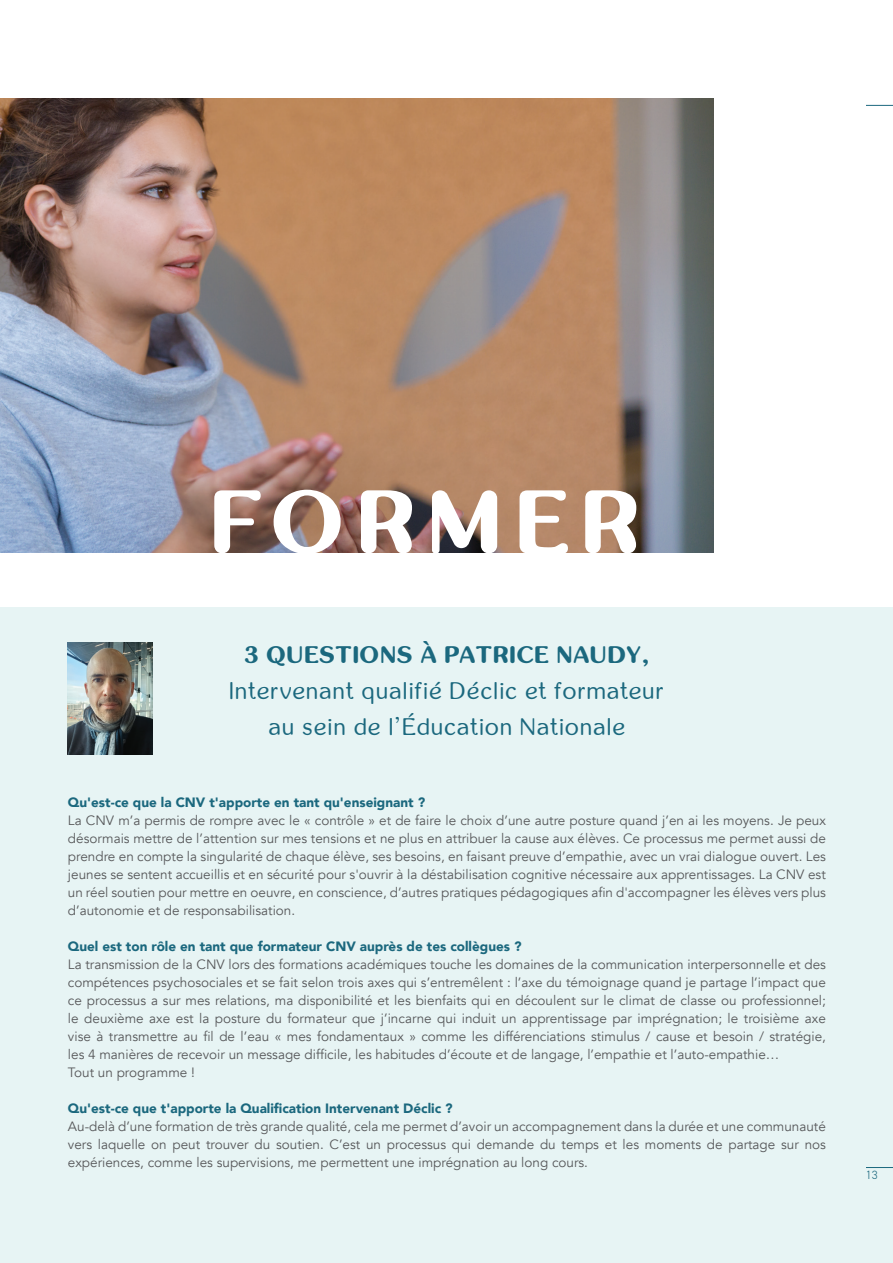
<style>
.page{position:relative;width:893px;height:1263px;background:#fff}
.page>*{position:absolute;margin:0;border:0;box-sizing:border-box;transform-origin:0 0}
.t1{font:700 90px "inglobal";letter-spacing:.15em;color:#fff}
.t2{font:24px/36px "inglobal";letter-spacing:.05em;color:#1b687e;text-align:center}
.t3{font:700 24px "inglobal";letter-spacing:.05em;color:#1b687e}
.t4{font:13.5px/18px "Avenir";color:#57585a;text-align:justify}
.t5{font:900 13.5px "Avenir";color:#1b687e}
.t6{font:300 12px "DIN2014";color:#1b687e}
</style>
<div class="page">
<div style="left:0;top:608px;width:893px;height:655px;background:#e7f4f4"></div>
<img style="left:0;top:98px;width:714px;height:455px">
<img style="left:68px;top:642px;width:84px;height:112px">
<svg style="left:866px;top:105px;width:27px;height:1px"></svg>
<svg style="left:866px;top:1167px;width:27px;height:1px"></svg>
<h1 class="t1" style="left:212px;top:471px;width:430px">FORMER</h1>
<h2 class="t3" style="left:244px;top:641px;width:407px">3 QUESTIONS À PATRICE NAUDY,</h2>
<h2 class="t2" style="left:230px;top:673px;width:435px">Intervenant qualifié Déclic et formateur au sein de l’Éducation Nationale</h2>
<p class="t5" style="left:68px;top:791px;width:359px">Qu'est-ce que la CNV t'apporte en tant qu'enseignant ?</p>
<p class="t4" style="left:68px;top:812px;width:759px">La CNV m’a permis de rompre avec le « contrôle » et de faire le choix d’une autre posture quand j’en ai les moyens. Je peux désormais mettre de l’attention sur mes tensions et ne plus en attribuer la cause aux élèves. Ce processus me permet aussi de prendre en compte la singularité de chaque élève, ses besoins, en faisant preuve d’empathie, avec un vrai dialogue ouvert. Les jeunes se sentent accueillis et en sécurité pour s'ouvrir à la déstabilisation cognitive nécessaire aux apprentissages. La CNV est un réel soutien pour mettre en oeuvre, en conscience, d’autres pratiques pédagogiques afin d'accompagner les élèves vers plus d’autonomie et de responsabilisation.</p>
<p class="t5" style="left:68px;top:935px;width:455px">Quel est ton rôle en tant que formateur CNV auprès de tes collègues ?</p>
<p class="t4" style="left:68px;top:956px;width:759px;text-align:left">La transmission de la CNV lors des formations académiques touche les domaines de la communication interpersonnelle et des compétences psychosociales et se fait selon trois axes qui s’entremêlent : l’axe du témoignage quand je partage l’impact que ce processus a sur mes relations, ma disponibilité et les bienfaits qui en découlent sur le climat de classe ou professionnel; le deuxième axe est la posture du formateur que j’incarne qui induit un apprentissage par imprégnation; le troisième axe vise à transmettre au fil de l’eau « mes fondamentaux » comme les différenciations stimulus / cause et besoin / stratégie, les 4 manières de recevoir un message difficile, les habitudes d’écoute et de langage, l’empathie et l’auto-empathie…<br>Tout un programme !</p>
<p class="t5" style="left:68px;top:1097px;width:386px">Qu'est-ce que t'apporte la Qualification Intervenant Déclic ?</p>
<p class="t4" style="left:68px;top:1118px;width:759px">Au-delà d’une formation de très grande qualité, cela me permet d’avoir un accompagnement dans la durée et une communauté vers laquelle on peut trouver du soutien. C’est un processus qui demande du temps et les moments de partage sur nos expériences, comme les supervisions, me permettent une imprégnation au long cours.</p>
<p class="t6" style="left:866px;top:1167px;width:13px">13</p>
</div>
